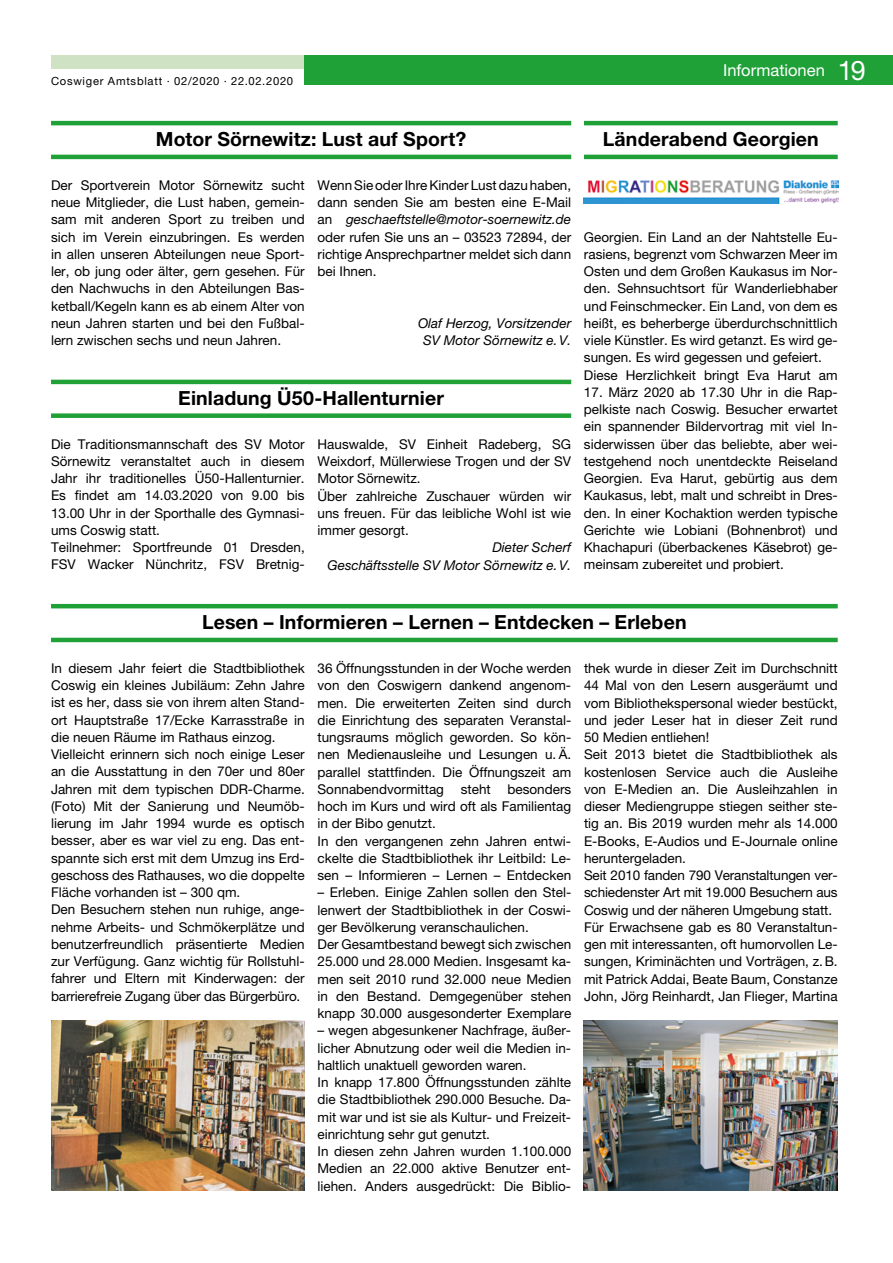
<style>
.page{position:relative;width:893px;height:1263px;background:#fff}
.page>*{position:absolute;margin:0;border:0;box-sizing:border-box;transform-origin:0 0}
.t1{font:700 19.5px "Helvetica Neue LT Pro";letter-spacing:.005em;color:#000}
.t2{font:16.5px "Helvetica Neue LT Pro";color:#fff}
.t3{font:13.5px/17.2px "Helvetica Neue LT Pro";color:#000}
.t4{font:italic 13.5px/17.2px "Helvetica Neue LT Pro";color:#000;text-align:center}
.t5{font:11.25px "Helvetica Neue LT Pro";letter-spacing:.065em;color:#000}
.s1{font-size:27px}
.s2{font-style:italic}
</style>
<div class="page">
<hr style="left:51px;top:155px;width:520px;height:4px;background:#1fa138">
<hr style="left:51px;top:121px;width:520px;height:4px;background:#1fa138">
<hr style="left:584px;top:155px;width:254px;height:4px;background:#1fa138">
<hr style="left:584px;top:121px;width:254px;height:4px;background:#1fa138">
<hr style="left:51px;top:638px;width:787px;height:4px;background:#1fa138">
<hr style="left:51px;top:604px;width:787px;height:4px;background:#1fa138">
<div style="left:51px;top:413px;width:520px;height:5px;background:#1fa138"></div>
<hr style="left:51px;top:380px;width:520px;height:4px;background:#1fa138">
<img style="left:584px;top:1020px;width:254px;height:171px">
<img style="left:51px;top:1020px;width:254px;height:171px">
<img style="left:584px;top:180px;width:254px;height:24px">
<div style="left:51px;top:55px;width:255px;height:14px;background:#cfe2c4"></div>
<div style="left:305px;top:55px;width:588px;height:30px;background:#1fa138"></div>
<p class="t5" style="left:51px;top:74px;width:244px">Coswiger Amtsblatt · 02/2020 · 22.02.2020</p>
<p class="t2" style="left:757px;top:60px;width:110px">Anzeigen <span class="s1">19</span></p>
<p class="t2" style="left:723px;top:60px;width:85px">Information</p>
<h1 class="t1" style="left:156px;top:127px;width:312px">Motor Sörnewitz: Lust auf Sport?</h1>
<h1 class="t1" style="left:603px;top:127px;width:218px">Länderabend Georgien</h1>
<p class="t3" style="left:51px;top:176px;width:255px;text-align:justify">Der Sportverein Motor Sörnewitz sucht neue Mitglieder, die Lust haben, gemein&shy;sam mit anderen Sport zu treiben und sich im Verein einzubringen. Es werden in allen unseren Abteilungen neue Sport&shy;ler, ob jung oder älter, gern gesehen. Für den Nachwuchs in den Abteilungen Bas&shy;ketball/Kegeln kann es ab einem Alter von neun Jahren starten und bei den Fußbal&shy;lern zwischen sechs und neun Jahren.</p>
<p class="t3" style="left:317px;top:176px;width:255px;text-align:justify">Wenn Sie oder Ihre Kinder Lust dazu haben, dann senden Sie am besten eine E-Mail an <span class="s2">geschaeftstelle@motor-soernewitz.de </span>oder rufen Sie uns an – 03523 72894, der richtige Ansprechpartner meldet sich dann bei Ihnen.</p>
<p class="t4" style="left:418px;top:314px;width:155px">Olaf Herzog, Vorsitzender<br>SV Motor Sörnewitz e.V.</p>
<h1 class="t1" style="left:178px;top:386px;width:267px">Einladung Ü50-Hallenturnier</h1>
<p class="t3" style="left:51px;top:435px;width:255px">Die Traditionsmannschaft des SV Motor Sörnewitz veranstaltet auch in diesem Jahr ihr traditionelles Ü50-Hallenturnier.<br>Es findet am 14.03.2020 von 9.00 bis 13.00 Uhr in der Sporthalle des Gymnasi&shy;ums Coswig statt.<br>Teilnehmer: Sportfreunde 01 Dresden, FSV Wacker Nünchritz, FSV Bretnig-</p>
<p class="t3" style="left:317px;top:435px;width:255px">Hauswalde, SV Einheit Radeberg, SG<br>Weixdorf, Müllerwiese Trogen und der SV<br>Motor Sörnewitz.<br>Über zahlreiche Zuschauer würden wir uns freuen. Für das leibliche Wohl ist wie immer gesorgt.</p>
<p class="t4" style="left:328px;top:539px;width:245px;text-align:right">Dieter Scherf<br>Geschäftsstelle SV Motor Sörnewitz e.V.</p>
<p class="t3" style="left:584px;top:228px;width:255px">Georgien. Ein Land an der Nahtstelle Eu&shy;rasiens, begrenzt vom Schwarzen Meer im Osten und dem Großen Kaukasus im Nor&shy;den. Sehnsuchtsort für Wanderliebhaber und Feinschmecker. Ein Land, von dem es heißt, es beherberge überdurchschnittlich viele Künstler. Es wird getanzt. Es wird ge&shy;sungen. Es wird gegessen und gefeiert.<br>Diese Herzlichkeit bringt Eva Harut am</p>
<p class="t3" style="left:584px;top:383px;width:255px;text-align:justify">17. März 2020 ab 17.30 Uhr in die Rap&shy;pelkiste nach Coswig. Besucher erwartet ein spannender Bildervortrag mit viel In&shy;siderwissen über das beliebte, aber wei&shy;testgehend noch unentdeckte Reiseland Georgien. Eva Harut, gebürtig aus dem Kaukasus, lebt, malt und schreibt in Dres&shy;den. In einer Kochaktion werden typische Gerichte wie Lobiani (Bohnenbrot) und Khachapuri (überbackenes Käsebrot) ge&shy;meinsam zubereitet und probiert.</p>
<h1 class="t1" style="left:202px;top:610px;width:486px">Lesen – Informieren – Lernen – Entdecken – Erleben</h1>
<p class="t3" style="left:51px;top:659px;width:255px">In diesem Jahr feiert die Stadtbibliothek Coswig ein kleines Jubiläum: Zehn Jahre ist es her, dass sie von ihrem alten Stand&shy;ort Hauptstraße 17/Ecke Karrasstraße in die neuen Räume im Rathaus einzog.<br>Vielleicht erinnern sich noch einige Leser an die Ausstattung in den 70er und 80er Jahren mit dem typischen DDR-Charme. (Foto) Mit der Sanierung und Neumöb&shy;lierung im Jahr 1994 wurde es optisch besser, aber es war viel zu eng. Das ent&shy;spannte sich erst mit dem Umzug ins Erd&shy;geschoss des Rathauses, wo die doppelte Fläche vorhanden ist – 300 qm.<br>Den Besuchern stehen nun ruhige, ange&shy;nehme Arbeits- und Schmökerplätze und benutzerfreundlich präsentierte Medien zur Verfügung. Ganz wichtig für Rollstuhl&shy;fahrer und Eltern mit Kinderwagen: der barrierefreie Zugang über das Bürgerbüro.</p>
<p class="t3" style="left:317px;top:659px;width:255px">36 Öffnungsstunden in der Woche werden von den Coswigern dankend angenom&shy;men. Die erweiterten Zeiten sind durch die Einrichtung des separaten Veranstal&shy;tungsraums möglich geworden. So kön&shy;nen Medienausleihe und Lesungen u. Ä. parallel stattfinden. Die Öffnungszeit am Sonnabendvormittag steht besonders hoch im Kurs und wird oft als Familientag in der Bibo genutzt.<br>In den vergangenen zehn Jahren entwi&shy;ckelte die Stadtbibliothek ihr Leitbild: Le&shy;sen – Informieren – Lernen – Entdecken</p>
<p class="t3" style="left:317px;top:884px;width:255px">– Erleben. Einige Zahlen sollen den Stel&shy;lenwert der Stadtbibliothek in der Coswi&shy;ger Bevölkerung veranschaulichen.<br>Der Gesamtbestand bewegt sich zwischen 25.000 und 28.000 Medien. Insgesamt ka&shy;men seit 2010 rund 32.000 neue Medien in den Bestand. Demgegenüber stehen knapp 30.000 ausgesonderter Exemplare</p>
<p class="t3" style="left:317px;top:1022px;width:255px">– wegen abgesunkener Nachfrage, äußer&shy;licher Abnutzung oder weil die Medien in&shy;haltlich unaktuell geworden waren.<br>In knapp 17.800 Öffnungsstunden zählte die Stadtbibliothek 290.000 Besuche. Da&shy;mit war und ist sie als Kultur- und Freizeit&shy;einrichtung sehr gut genutzt.<br>In diesen zehn Jahren wurden 1.100.000<br>Medien an 22.000 aktive Benutzer ent&shy;liehen. Anders ausgedrückt: Die Biblio-</p>
<p class="t3" style="left:584px;top:659px;width:255px">thek wurde in dieser Zeit im Durchschnitt 44 Mal von den Lesern ausgeräumt und vom Bibliothekspersonal wieder bestückt, und jeder Leser hat in dieser Zeit rund 50 Medien entliehen!<br>Seit 2013 bietet die Stadtbibliothek als kostenlosen Service auch die Ausleihe von E-Medien an. Die Ausleihzahlen in dieser Mediengruppe stiegen seither ste&shy;tig an. Bis 2019 wurden mehr als 14.000<br>E-Books, E-Audios und E-Journale online heruntergeladen.<br>Seit 2010 fanden 790 Veranstaltungen ver&shy;schiedenster Art mit 19.000 Besuchern aus Coswig und der näheren Umgebung statt.<br>Für Erwachsene gab es 80 Veranstaltun&shy;gen mit interessanten, oft humorvollen Le&shy;sungen, Kriminächten und Vorträgen, z.B. mit Patrick Addai, Beate Baum, Constanze John, Jörg Reinhardt, Jan Flieger, Martina</p>
</div>
